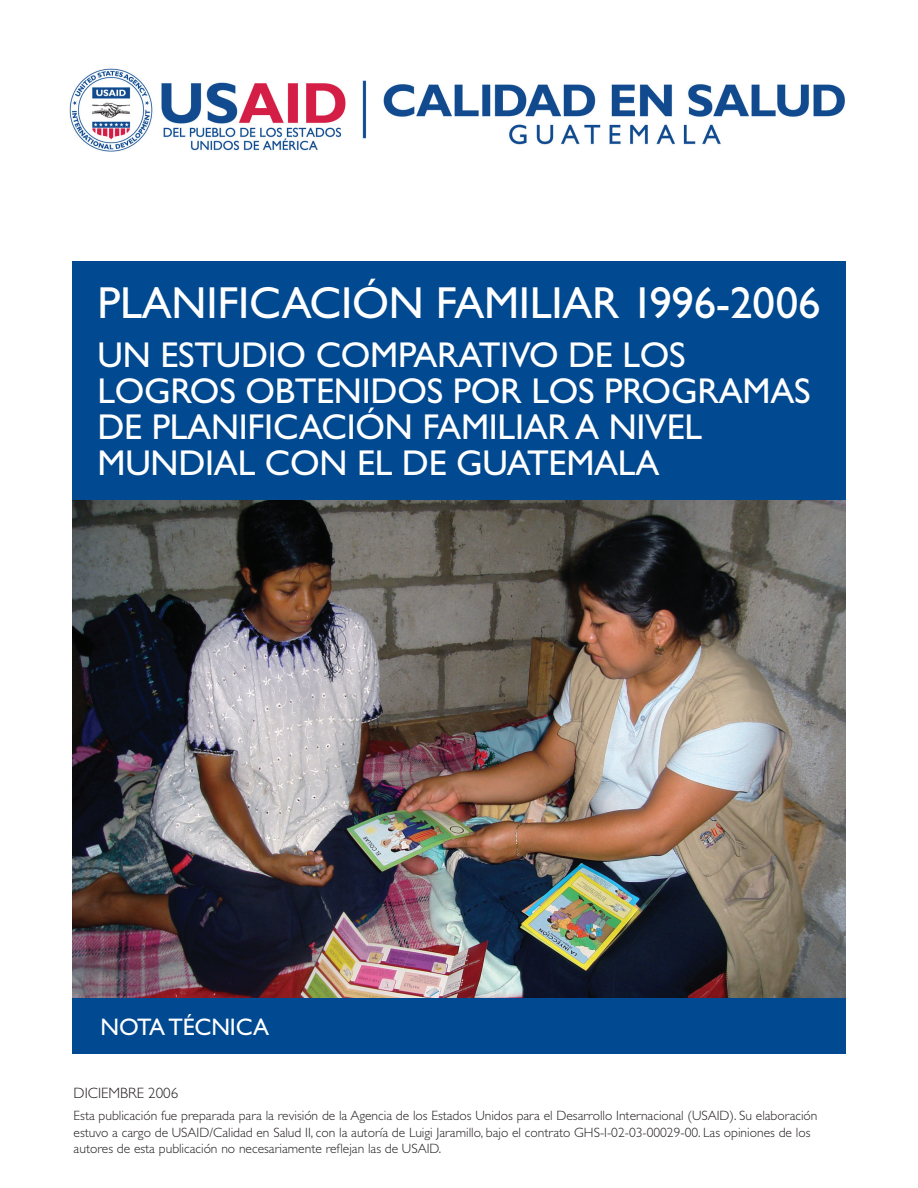
<style>
.page{position:relative;width:918px;height:1188px;background:#fff}
.page>*{position:absolute;margin:0;border:0;box-sizing:border-box;transform-origin:0 0}
.t1{font:45px "Gill Sans Std";letter-spacing:-.005em;color:#fff}
.t2{font:36px/36px "Gill Sans Std";letter-spacing:-.005em;color:#fff}
.t3{font:24px "Gill Sans Std";letter-spacing:-.005em;color:#fff}
.t4{font:300 15px "Gill Sans Std";color:#231f20}
.t5{font:300 13.5px/16.5px "Gill Sans Std";color:#231f20}
</style>
<div class="page">
<div style="left:72px;top:922px;width:774px;height:132px;background:#014990"></div>
<div style="left:72px;top:262px;width:774px;height:240px;background:#014990"></div>
<img style="left:72px;top:501px;width:774px;height:496px">
<img style="left:69px;top:68px;width:776px;height:84px">
<h1 class="t1" style="left:98px;top:277px;width:164px">PLANIFICACI</h1>
<h1 class="t1" style="left:352px;top:277px;width:470px">ÓN FAMILIAR 1996-2006</h1>
<h2 class="t2" style="left:98px;top:337px;width:715px">UN ESTUDIO COMPARATIVO DE LOS<br>LOGROS OBTENIDOS POR LOS PROGRAMAS<br>DE PLANIFICACIÓN FAMILIAR A NIVEL<br>MUN</h2>
<h2 class="t2" style="left:178px;top:445px;width:482px">DIAL CON EL DE GUATEMALA</h2>
<h3 class="t3" style="left:100px;top:1013px;width:170px">NOTA TÉCNICA</h3>
<p class="t4" style="left:74px;top:1084px;width:106px">DICIEMBRE 2006</p>
<p class="t5" style="left:74px;top:1108px;width:745px">Esta publicación fue preparada para la revisión de la Agencia de los Estados Unidos para el Desarrollo Internacional (USAID). Su elaboración estuvo a cargo de USAID/Calidad en Salud II, con la autoría de Luigi Jaramillo, bajo el contrato GHS-I-02-03-00029-00. Las opiniones de los autores de esta publicación no necesariamente reflejan las de USAID.</p>
</div>
